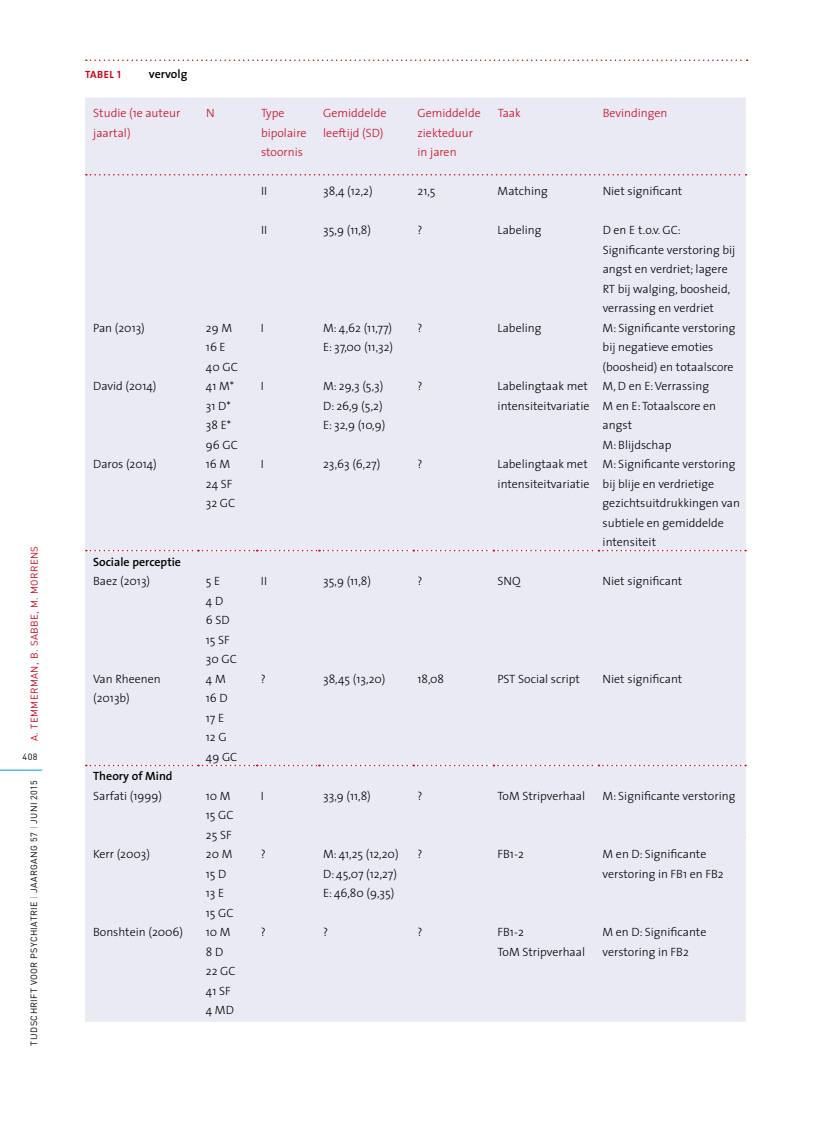
<style>
.page{position:relative;width:830px;height:1127px;background:#fff}
.page>*{position:absolute;margin:0;border:0;box-sizing:border-box;transform-origin:0 0}
.t1{font:300 12px/19.5px "The Sans";color:#000}
.t2{font:300 12px/19.5px "The Sans";color:#cd071e}
.t3{font:600 12px "The Sans";color:#000}
.t4{font:10.5px "The Sans Bold Caps";letter-spacing:.04em;color:#cd071e}
.t5{font:9.75px "DIN";letter-spacing:.04em;color:#cd071e}
.t6{font:9px "DIN";letter-spacing:.04em;color:#000}
.s1{color:#9c9e9f}
</style>
<div class="page">
<hr style="left:0;top:770px;width:42px;height:1px;background:#009ee0">
<div style="left:85px;top:98px;width:660px;height:924px;background:#e9eaf4"></div>
<svg style="left:86px;top:550px;width:659px;height:1px"></svg>
<svg style="left:86px;top:765px;width:659px;height:1px"></svg>
<svg style="left:86px;top:59px;width:661px;height:2px"></svg>
<svg style="left:86px;top:174px;width:660px;height:1px"></svg>
<p class="t5" style="left:28px;top:741px;width:197px;rotate:-90deg">A. TEMMERMAN, B. SABBE, M. MORRENS</p>
<p class="t6" style="left:23px;top:751px;width:16px">408</p>
<p class="t6" style="left:28px;top:1045px;width:267px;rotate:-90deg">TIJDSCHRIFT VOOR PSYCHIATRIE <span class="s1">|</span> JAARGANG 57 <span class="s1">|</span> JUNI 2015</p>
<p class="t4" style="left:85px;top:66px;width:37px">TABEL 1</p>
<p class="t3" style="left:149px;top:64px;width:40px">vervolg</p>
<p class="t2" style="left:93px;top:103px;width:88px">Studie (1e auteur jaartal)</p>
<p class="t2" style="left:206px;top:103px;width:10px">N</p>
<p class="t2" style="left:261px;top:103px;width:47px">Type bipolaire stoornis</p>
<p class="t2" style="left:323px;top:103px;width:65px">Gemiddelde leeftijd (SD)</p>
<p class="t2" style="left:417px;top:103px;width:65px">Gemiddelde ziekteduur in jaren</p>
<p class="t2" style="left:497px;top:103px;width:25px">Taak</p>
<p class="t2" style="left:602px;top:103px;width:66px">Bevindingen</p>
<p class="t1" style="left:261px;top:181px;width:8px">II</p>
<p class="t1" style="left:323px;top:181px;width:51px">38,4 (12,2)</p>
<p class="t1" style="left:417px;top:181px;width:19px">21,5</p>
<p class="t1" style="left:497px;top:181px;width:52px">Matching</p>
<p class="t1" style="left:602px;top:181px;width:81px">Niet significant</p>
<p class="t1" style="left:261px;top:220px;width:8px">II</p>
<p class="t1" style="left:323px;top:220px;width:49px">35,9 (11,8)</p>
<p class="t1" style="left:417px;top:220px;width:6px">?</p>
<p class="t1" style="left:497px;top:220px;width:45px">Labeling</p>
<p class="t1" style="left:602px;top:220px;width:134px">D en E t.o.v. GC:<br>Significante verstoring bij angst en verdriet; lagere<br>RT bij walging, boosheid, verrassing en verdriet</p>
<p class="t1" style="left:93px;top:317px;width:53px">Pan (2013)</p>
<p class="t1" style="left:206px;top:317px;width:33px">29 M<br>16 E<br>40 GC</p>
<p class="t1" style="left:261px;top:317px;width:5px">I</p>
<p class="t1" style="left:323px;top:317px;width:71px">M: 4,62 (11,77)<br>E: 37,00 (11,32)</p>
<p class="t1" style="left:417px;top:317px;width:6px">?</p>
<p class="t1" style="left:497px;top:317px;width:45px">Labeling</p>
<p class="t1" style="left:602px;top:317px;width:134px">M: Significante verstoring bij negatieve emoties (boosheid) en totaalscore</p>
<p class="t1" style="left:93px;top:376px;width:65px">David (2014)</p>
<p class="t1" style="left:206px;top:376px;width:33px">41 M*<br>31 D*<br>38 E*<br>96 GC</p>
<p class="t1" style="left:261px;top:376px;width:5px">I</p>
<p class="t1" style="left:323px;top:376px;width:64px">M: 29,3 (5,3)<br>D: 26,9 (5,2)<br>E: 32,9 (10,9)</p>
<p class="t1" style="left:417px;top:376px;width:6px">?</p>
<p class="t1" style="left:497px;top:376px;width:93px">Labelingtaak met intensiteitvariatie</p>
<p class="t1" style="left:602px;top:376px;width:115px">M, D en E: Verrassing<br>M en E: Totaalscore en angst<br>M: Blijdschap</p>
<p class="t1" style="left:93px;top:454px;width:65px">Daros (2014)</p>
<p class="t1" style="left:206px;top:454px;width:31px">16 M<br>24 SF<br>32 GC</p>
<p class="t1" style="left:261px;top:454px;width:5px">I</p>
<p class="t1" style="left:323px;top:454px;width:59px">23,63 (6,27)</p>
<p class="t1" style="left:417px;top:454px;width:6px">?</p>
<p class="t1" style="left:497px;top:454px;width:93px">Labelingtaak met intensiteitvariatie</p>
<p class="t1" style="left:602px;top:454px;width:139px">M: Significante verstoring bij blije en verdrietige gezichtsuitdrukkingen van subtiele en gemiddelde intensiteit</p>
<p class="t3" style="left:93px;top:551px;width:89px">Sociale perceptie</p>
<p class="t1" style="left:93px;top:571px;width:58px">Baez (2013)</p>
<p class="t1" style="left:206px;top:571px;width:32px">5 E<br>4 D<br>6 SD<br>15 SF<br>30 GC</p>
<p class="t1" style="left:261px;top:571px;width:8px">II</p>
<p class="t1" style="left:323px;top:571px;width:49px">35,9 (11,8)</p>
<p class="t1" style="left:417px;top:571px;width:6px">?</p>
<p class="t1" style="left:497px;top:571px;width:25px">SNQ</p>
<p class="t1" style="left:602px;top:571px;width:81px">Niet significant</p>
<p class="t1" style="left:93px;top:668px;width:69px">Van Rheenen (2013b)</p>
<p class="t1" style="left:206px;top:668px;width:33px">4 M<br>16 D<br>17 E<br>12 G<br>49 GC</p>
<p class="t1" style="left:261px;top:668px;width:6px">?</p>
<p class="t1" style="left:323px;top:668px;width:64px">38,45 (13,20)</p>
<p class="t1" style="left:417px;top:668px;width:28px">18,08</p>
<p class="t1" style="left:497px;top:668px;width:84px">PST Social script</p>
<p class="t1" style="left:602px;top:668px;width:81px">Niet significant</p>
<p class="t3" style="left:93px;top:766px;width:81px">Theory of Mind</p>
<p class="t1" style="left:93px;top:785px;width:71px">Sarfati (1999)</p>
<p class="t1" style="left:206px;top:785px;width:29px">10 M<br>15 GC<br>25 SF</p>
<p class="t1" style="left:261px;top:785px;width:5px">I</p>
<p class="t1" style="left:323px;top:785px;width:49px">33,9 (11,8)</p>
<p class="t1" style="left:417px;top:785px;width:6px">?</p>
<p class="t1" style="left:497px;top:785px;width:89px">ToM Stripverhaal</p>
<p class="t1" style="left:602px;top:785px;width:134px">M: Significante verstoring</p>
<p class="t1" style="left:93px;top:844px;width:58px">Kerr (2003)</p>
<p class="t1" style="left:206px;top:844px;width:29px">20 M<br>15 D<br>13 E<br>15 GC</p>
<p class="t1" style="left:261px;top:844px;width:6px">?</p>
<p class="t1" style="left:323px;top:844px;width:77px">M: 41,25 (12,20)<br>D: 45,07 (12,27)<br>E: 46,80 (9,35)</p>
<p class="t1" style="left:417px;top:844px;width:6px">?</p>
<p class="t1" style="left:497px;top:844px;width:28px">FB1-2</p>
<p class="t1" style="left:602px;top:844px;width:122px">M en D: Significante verstoring in FB1 en FB2</p>
<p class="t1" style="left:93px;top:922px;width:92px">Bonshtein (2006)</p>
<p class="t1" style="left:206px;top:922px;width:31px">10 M<br>8 D<br>22 GC<br>41 SF<br>4 MD</p>
<p class="t1" style="left:261px;top:922px;width:6px">?</p>
<p class="t1" style="left:323px;top:922px;width:6px">?</p>
<p class="t1" style="left:417px;top:922px;width:6px">?</p>
<p class="t1" style="left:497px;top:922px;width:89px">FB1-2<br>ToM Stripverhaal</p>
<p class="t1" style="left:602px;top:922px;width:105px">M en D: Significante verstoring in FB2</p>
</div>
